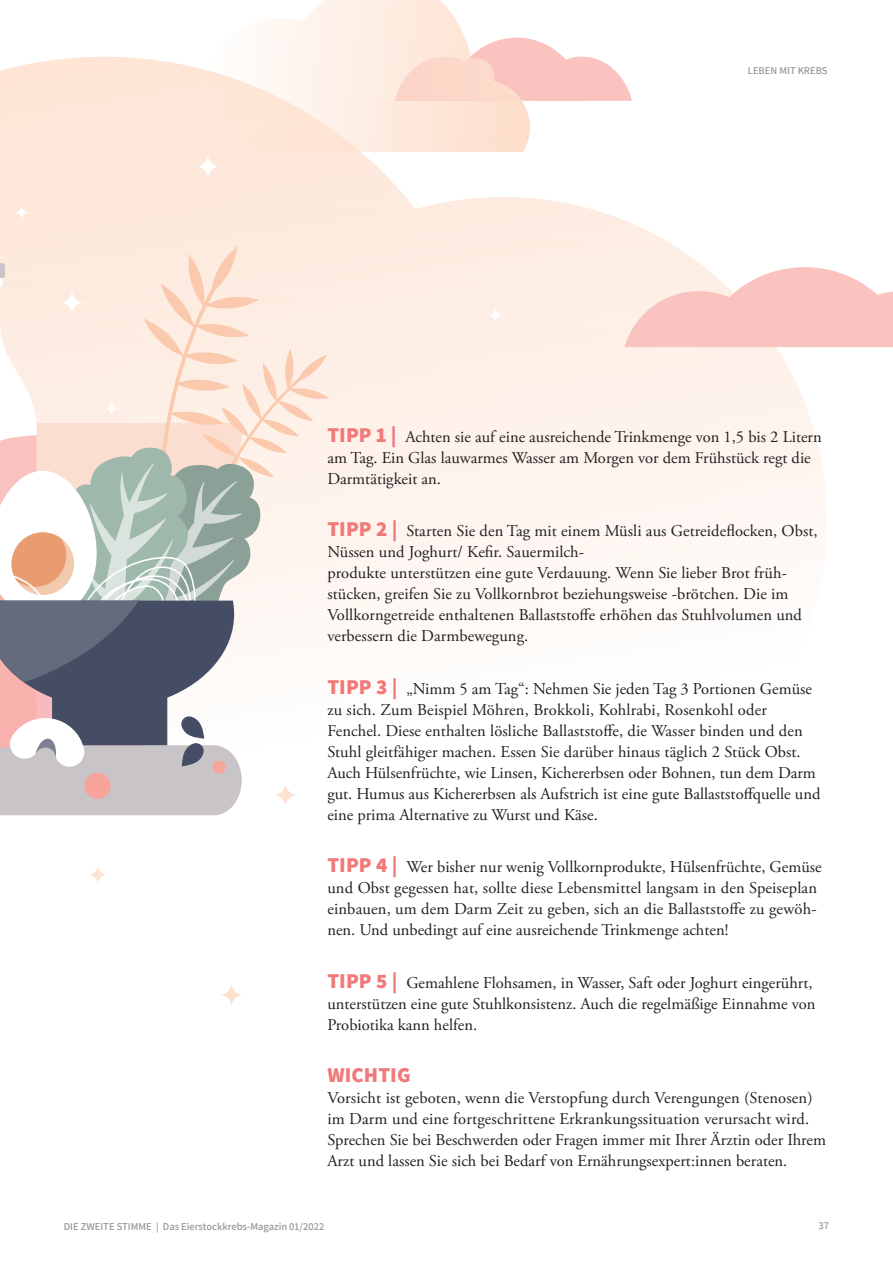
<style>
.page{position:relative;width:893px;height:1263px;background:#fff}
.page>*{position:absolute;margin:0;border:0;box-sizing:border-box;transform-origin:0 0}
.t1{font:800 21px "Assistant";letter-spacing:.005em;color:#f27979}
.t2{font:16.5px/21px "Adobe Garamond Pro";color:#231f20}
.t3{font:600 10.5px "Assistant";color:#939598}
.s1{font-family:"Assistant";font-weight:800;font-size:21px;color:#f27979}
</style>
<div class="page">
<img style="left:620px;top:218px;width:104px;height:158px">
<svg style="left:624px;top:267px;width:269px;height:80px;background:#facfcb"></svg>
<svg style="left:14px;top:205px;width:15px;height:15px"></svg>
<svg style="left:488px;top:308px;width:15px;height:15px"></svg>
<svg style="left:196px;top:154px;width:24px;height:25px"></svg>
<svg style="left:88px;top:865px;width:20px;height:19px"></svg>
<svg style="left:219px;top:983px;width:25px;height:24px"></svg>
<svg style="left:0;top:246px;width:329px;height:569px"></svg>
<svg style="left:530px;top:39px;width:102px;height:62px"></svg>
<img style="left:203px;top:70px;width:158px;height:82px">
<img style="left:243px;top:63px;width:27px;height:26px">
<img style="left:395px;top:57px;width:100px;height:44px">
<img style="left:445px;top:61px;width:77px;height:40px">
<div style="left:213px;top:760px;width:13px;height:13px;background:#f7a49b;border-radius:50%"></div>
<p class="t3" style="left:748px;top:64px;width:81px">leben Mit krebS</p>
<p class="t2" style="left:327px;top:427px;width:496px"><span class="s1">tIpp 1 |</span> Achten sie auf eine ausreichende Trinkmenge von 1,5 bis 2 Litern am Tag. Ein Glas lauwarmes Wasser am Morgen vor dem Frühstück regt die<br>Darmtätigkeit an.</p>
<p class="t2" style="left:327px;top:521px;width:492px"><span class="s1">tIpp 2 |</span> Starten Sie den Tag mit einem Müsli aus Getreideflocken, Obst, Nüssen und Joghurt/ Kefir. Sauermilch-<br>produkte unterstützen eine gute Verdauung. Wenn Sie lieber Brot früh&shy;stücken, greifen Sie zu Vollkornbrot beziehungsweise -brötchen. Die im Vollkorngetreide enthaltenen Ballaststoffe erhöhen das Stuhlvolumen und verbessern die Darmbewegung.</p>
<p class="t2" style="left:327px;top:679px;width:494px"><span class="s1">tIpp 3 |</span> „Nimm 5 am Tag“: Nehmen Sie jeden Tag 3 Portionen Gemüse zu sich. Zum Beispiel Möhren, Brokkoli, Kohlrabi, Rosenkohl oder Fenchel. Diese enthalten lösliche Ballaststoffe, die Wasser binden und den Stuhl gleitfähiger machen. Essen Sie darüber hinaus täglich 2 Stück Obst.<br>Auch Hülsenfrüchte, wie Linsen, Kichererbsen oder Bohnen, tun dem Darm gut. Humus aus Kichererbsen als Aufstrich ist eine gute Ballaststoffquelle und eine prima Alternative zu Wurst und Käse.</p>
<p class="t2" style="left:327px;top:857px;width:496px"><span class="s1">tIpp 4 |</span> Wer bisher nur wenig Vollkornprodukte, Hülsenfrüchte, Gemüse und Obst gegessen hat, sollte diese Lebensmittel langsam in den Speiseplan einbauen, um dem Darm Zeit zu geben, sich an die Ballaststoffe zu gewöh&shy;nen. Und unbedingt auf eine ausreichende Trinkmenge achten!</p>
<p class="t2" style="left:327px;top:973px;width:490px"><span class="s1">tIpp 5 |</span> Gemahlene Flohsamen, in Wasser, Saft oder Joghurt eingerührt, unterstützen eine gute Stuhlkonsistenz. Auch die regelmäßige Einnahme von<br>Probiotika kann helfen.</p>
<p class="t1" style="left:327px;top:1061px;width:85px">WIChtIG</p>
<p class="t2" style="left:327px;top:1088px;width:500px">Vorsicht ist geboten, wenn die Verstopfung durch Verengungen (Stenosen) im Darm und eine fortgeschrittene Erkrankungssituation verursacht wird.<br>Sprechen Sie bei Beschwerden oder Fragen immer mit Ihrer Ärztin oder Ihrem Arzt und lassen Sie sich bei Bedarf von Ernährungsexpert:innen beraten.</p>
<p class="t3" style="left:64px;top:1220px;width:262px">die zWeite StiMMe | das eierstockkrebs-Magazin 01/2022</p>
<p class="t3" style="left:819px;top:1219px;width:12px">37</p>
</div>
